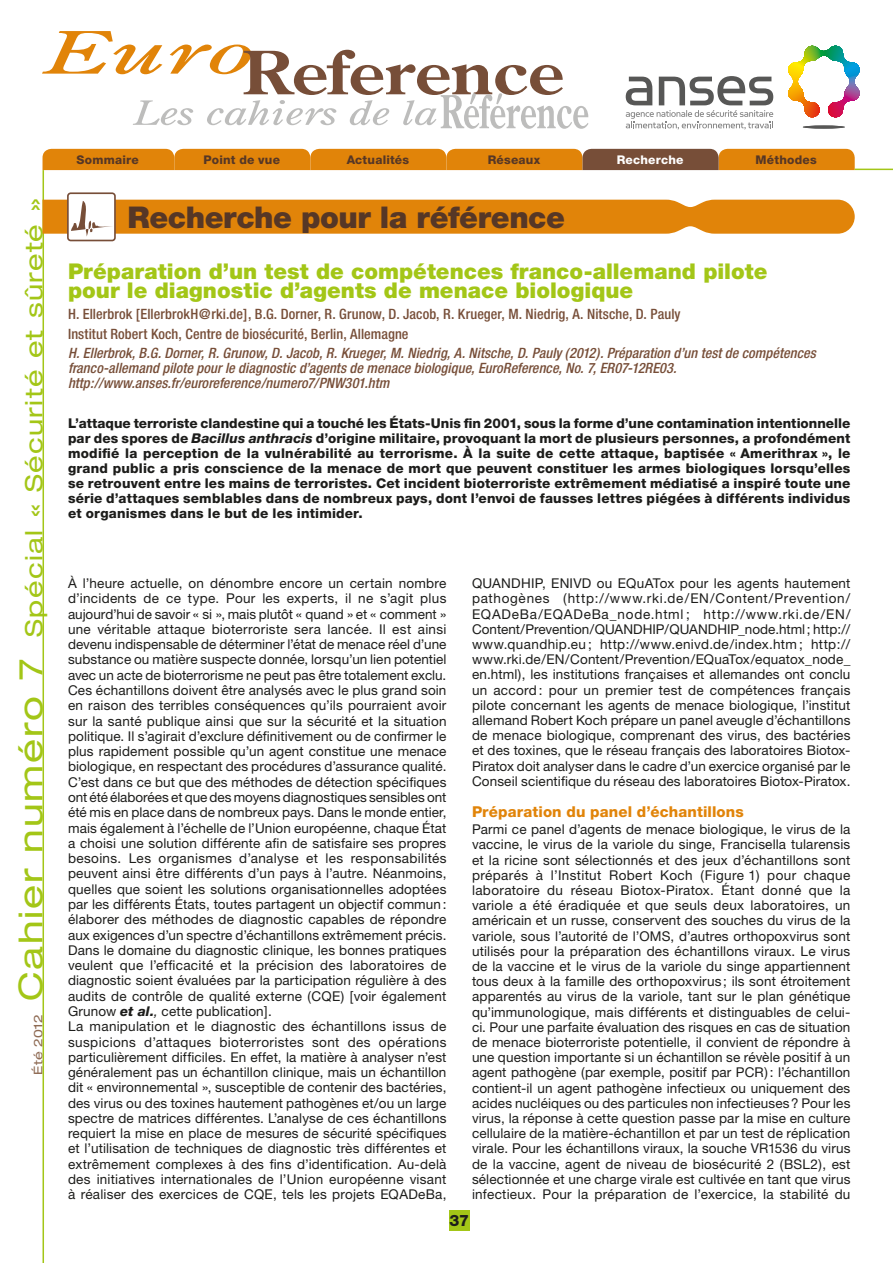
<style>
.page{position:relative;width:893px;height:1263px;background:#fff}
.page>*{position:absolute;margin:0;border:0;box-sizing:border-box;transform-origin:0 0}
.t1{font:900 30px "Helvetica Neue";letter-spacing:-.015em;color:#563726}
.t2{font:expanded 24px "Helvetica Neue";letter-spacing:.05em;color:#a3c617;scale:1.1 1}
.t3{font:900 21.75px/18.8px "Helvetica Neue";color:#a3c617}
.t4{font:800 15.75px "Helvetica Neue";color:#1d1d1b}
.t5{font:800 15px "Helvetica Neue";letter-spacing:.01em;color:#e18409}
.t6{font:italic 500 condensed 14.25px/15px "Helvetica Neue";letter-spacing:.005em;color:#774e38}
.t7{font:500 condensed 14.25px/19.2px "Helvetica Neue";letter-spacing:.005em;color:#774e38}
.t8{font:13.5px/15.3px "Helvetica Neue";letter-spacing:.01em;color:#1d1d1b;text-align:justify}
.t9{font:800 13.5px/15px "Helvetica Neue";letter-spacing:.015em;color:#1d1d1b;text-align:justify}
.t10{font:800 12px "Helvetica Neue";letter-spacing:.015em;color:#563726}
.t11{font:800 12px "Helvetica Neue";letter-spacing:.015em;color:#fff}
.t12{font:expanded 12px "Helvetica Neue";color:#8f6b54;scale:1.1 1}
.s1{font-size:33px}
.s2{font-style:italic}
.s3{font-weight:800;font-style:italic}
</style>
<div class="page">
<svg style="left:42px;top:31px;width:546px;height:98px"></svg>
<svg style="left:788px;top:45px;width:72px;height:73px"></svg>
<hr style="left:822px;top:82px;width:3px;height:36px;background:#e30614">
<svg style="left:803px;top:125px;width:42px;height:4px"></svg>
<svg style="left:626px;top:76px;width:147px;height:54px"></svg>
<div style="left:449px;top:1210px;width:20px;height:21px;background:#a3c617"></div>
<hr style="left:855px;top:169px;width:38px;height:1px;background:#a3c617">
<svg style="left:43px;top:149px;width:812px;height:21px;background:#cf7c13"></svg>
<hr style="left:43px;top:170px;width:1px;height:1093px;background:#a3c617">
<div style="left:67px;top:192px;width:49px;height:49px;border:2px solid #774e38;border-radius:3px"></div>
<svg style="left:43px;top:200px;width:812px;height:37px;background:#e4962e"></svg>
<h2 class="t2" style="left:19px;top:1000px;width:731px;rotate:-90deg"><span class="s1">Cahier numéro 7</span> Spécial « Sécurité et sûreté »</h2>
<p class="t12" style="left:31px;top:1074px;width:56px;rotate:-90deg">Été 2012</p>
<p class="t10" style="left:77px;top:152px;width:64px">Sommaire</p>
<p class="t10" style="left:204px;top:152px;width:78px">Point de vue</p>
<p class="t10" style="left:347px;top:152px;width:64px">Actualités</p>
<p class="t10" style="left:488px;top:152px;width:54px">Réseaux</p>
<p class="t10" style="left:756px;top:152px;width:63px">Méthodes</p>
<p class="t11" style="left:617px;top:152px;width:68px">Recherche</p>
<h1 class="t1" style="left:128px;top:199px;width:439px">Recherche pour la référence</h1>
<h3 class="t3" style="left:68px;top:262px;width:701px">Préparation d’un test de compétences franco-allemand pilote pour le diagnostic d’agents de menace biologique</h3>
<p class="t7" style="left:68px;top:304px;width:614px">H. Ellerbrok [EllerbrokH@rki.de], B.G. Dorner, R. Grunow, D. Jacob, R. Krueger, M. Niedrig, A. Nitsche, D. Pauly<br>Institut Robert Koch, Centre de biosécurité, Berlin, Allemagne</p>
<p class="t6" style="left:68px;top:345px;width:749px">H. Ellerbrok, B.G. Dorner, R. Grunow, D. Jacob, R. Krueger, M. Niedrig, A. Nitsche, D. Pauly (2012). Préparation d’un test de compétences franco-allemand pilote pour le diagnostic d’agents de menace biologique, EuroReference, No. 7, ER07-12RE03. http://www.anses.fr/euroreference/numero7/PNW301.htm</p>
<p class="t9" style="left:68px;top:416px;width:784px">L’attaque terroriste clandestine qui a touché les États-Unis fin 2001, sous la forme d’une contamination intentionnelle par des spores de <span class="s2">Bacillus anthracis</span> d’origine militaire, provoquant la mort de plusieurs personnes, a profondément modifié la perception de la vulnérabilité au terrorisme. À la suite de cette attaque, baptisée « Amerithrax », le grand public a pris conscience de la menace de mort que peuvent constituer les armes biologiques lorsqu’elles se retrouvent entre les mains de terroristes. Cet incident bioterroriste extrêmement médiatisé a inspiré toute une série d’attaques semblables dans de nombreux pays, dont l’envoi de fausses lettres piégées à différents individus et organismes dans le but de les intimider.</p>
<p class="t8" style="left:68px;top:575px;width:380px;text-align:left">À l’heure actuelle, on dénombre encore un certain nombre d’incidents de ce type. Pour les experts, il ne s’agit plus aujourd’hui de savoir « si », mais plutôt « quand » et « comment » une véritable attaque bioterroriste sera lancée. Il est ainsi devenu indispensable de déterminer l’état de menace réel d’une substance ou matière suspecte donnée, lorsqu’un lien potentiel avec un acte de bioterrorisme ne peut pas être totalement exclu.<br>Ces échantillons doivent être analysés avec le plus grand soin en raison des terribles conséquences qu’ils pourraient avoir sur la santé publique ainsi que sur la sécurité et la situation politique. Il s’agirait d’exclure définitivement ou de confirmer le plus rapidement possible qu’un agent constitue une menace biologique, en respectant des procédures d’assurance qualité.<br>C’est dans ce but que des méthodes de détection spécifiques ont été élaborées et que des moyens diagnostiques sensibles ont été mis en place dans de nombreux pays. Dans le monde entier, mais également à l’échelle de l’Union européenne, chaque État a choisi une solution différente afin de satisfaire ses propres besoins. Les organismes d’analyse et les responsabilités peuvent ainsi être différents d’un pays à l’autre. Néanmoins, quelles que soient les solutions organisationnelles adoptées par les différents États, toutes partagent un objectif commun: élaborer des méthodes de diagnostic capables de répondre aux exigences d’un spectre d’échantillons extrêmement précis.<br>Dans le domaine du diagnostic clinique, les bonnes pratiques veulent que l’efficacité et la précision des laboratoires de diagnostic soient évaluées par la participation régulière à des audits de contrôle de qualité externe (CQE) [voir également Grunow <span class="s3">et al.</span><span class="s2">,</span> cette publication].<br>La manipulation et le diagnostic des échantillons issus de suspicions d’attaques bioterroristes sont des opérations particulièrement difficiles. En effet, la matière à analyser n’est généralement pas un échantillon clinique, mais un échantillon dit « environnemental », susceptible de contenir des bactéries, des virus ou des toxines hautement pathogènes et/ou un large spectre de matrices différentes. L’analyse de ces échantillons requiert la mise en place de mesures de sécurité spécifiques et l’utilisation de techniques de diagnostic très différentes et extrêmement complexes à des fins d’identification. Au-delà des initiatives internationales de l’Union européenne visant à réaliser des exercices de CQE, tels les projets EQADeBa,</p>
<p class="t8" style="left:472px;top:575px;width:380px">QUANDHIP, ENIVD ou EQuATox pour les agents hautement pathogènes (http://www.rki.de/EN/Content/Prevention/ EQADeBa/EQADeBa_node.html ; http://www.rki.de/EN/ Content/Prevention/QUANDHIP/QUANDHIP_node.html; http:// www.quandhip.eu ; http://www.enivd.de/index.htm ; http:// www.rki.de/EN/Content/Prevention/EQuaTox/equatox_node_ en.html), les institutions françaises et allemandes ont conclu un accord: pour un premier test de compétences français pilote concernant les agents de menace biologique, l’institut allemand Robert Koch prépare un panel aveugle d’échantillons de menace biologique, comprenant des virus, des bactéries et des toxines, que le réseau français des laboratoires Biotox-Piratox doit analyser dans le cadre d’un exercice organisé par le Conseil scientifique du réseau des laboratoires Biotox-Piratox.</p>
<p class="t5" style="left:472px;top:802px;width:273px">Préparation du panel d’échantillons</p>
<p class="t8" style="left:472px;top:822px;width:380px">Parmi ce panel d’agents de menace biologique, le virus de la vaccine, le virus de la variole du singe, Francisella tularensis et la ricine sont sélectionnés et des jeux d’échantillons sont préparés à l’Institut Robert Koch (Figure 1) pour chaque laboratoire du réseau Biotox-Piratox. Étant donné que la variole a été éradiquée et que seuls deux laboratoires, un américain et un russe, conservent des souches du virus de la variole, sous l’autorité de l’OMS, d’autres orthopoxvirus sont utilisés pour la préparation des échantillons viraux. Le virus de la vaccine et le virus de la variole du singe appartiennent tous deux à la famille des orthopoxvirus ; ils sont étroitement apparentés au virus de la variole, tant sur le plan génétique qu’immunologique, mais différents et distinguables de celui&shy;ci. Pour une parfaite évaluation des risques en cas de situation de menace bioterroriste potentielle, il convient de répondre à une question importante si un échantillon se révèle positif à un agent pathogène (par exemple, positif par PCR): l’échantillon contient-il un agent pathogène infectieux ou uniquement des acides nucléiques ou des particules non infectieuses? Pour les virus, la réponse à cette question passe par la mise en culture cellulaire de la matière-échantillon et par un test de réplication virale. Pour les échantillons viraux, la souche VR1536 du virus de la vaccine, agent de niveau de biosécurité 2 (BSL2), est sélectionnée et une charge virale est cultivée en tant que virus infectieux. Pour la préparation de l’exercice, la stabilité du</p>
<p class="t4" style="left:449px;top:1211px;width:21px">37</p>
</div>
